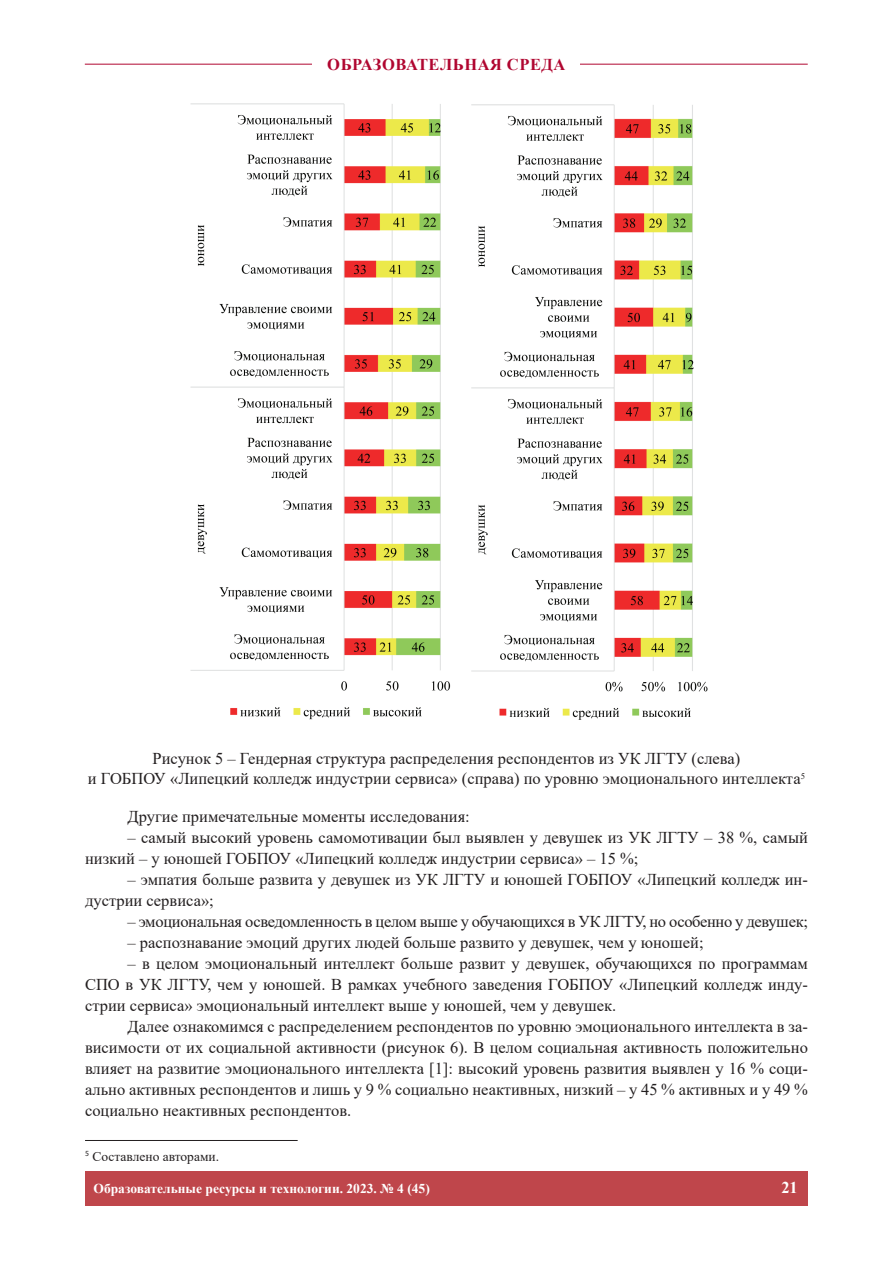
<style>
.page{position:relative;width:893px;height:1263px;background:#fff}
.page>*{position:absolute;margin:0;border:0;box-sizing:border-box;transform-origin:0 0}
.t1{font:16.5px/21px "Times New Roman";color:#231f20}
.t2{font:16.5px "Times New Roman";letter-spacing:-.02em;color:#231f20}
.t3{font:700 16.5px "Times New Roman";letter-spacing:.035em;color:#b00630}
.t4{font:700 16.5px "Times New Roman";color:#fff}
.t5{font:700 13.5px "Times New Roman";color:#fff}
.t6{font:13.5px "Times New Roman";color:#231f20}
</style>
<div class="page">
<hr style="left:85px;top:64px;width:723px;height:1px;background:#b00630">
<div style="left:312px;top:58px;width:268px;height:12px;background:#fff"></div>
<div style="left:85px;top:1171px;width:723px;height:34px;background:#bf464b"></div>
<img style="left:190px;top:103px;width:518px;height:617px">
<hr style="left:85px;top:1140px;width:213px;height:1px;background:#231f20">
<p class="t3" style="left:327px;top:52px;width:240px">ОБРАЗОВАТЕЛЬНАЯ СРЕДА</p>
<p class="t1" style="left:88px;top:748px;width:719px;line-height:19.8px;text-align:center">Рисунок 5 – Гендерная структура распределения респондентов из УК ЛГТУ (слева)<br>и ГОБПОУ «Липецкий колледж индустрии сервиса» (справа) по уровню эмоционального интеллекта<sup>5</sup></p>
<p class="t1" style="left:128px;top:805px;width:344px">Другие примечательные моменты исследования:</p>
<p class="t1" style="left:85px;top:826px;width:724px;text-indent:43px">– самый высокий уровень самомотивации был выявлен у девушек из УК ЛГТУ – 38 %, самый низкий – у юношей ГОБПОУ «Липецкий колледж индустрии сервиса» – 15 %;</p>
<p class="t1" style="left:85px;top:868px;width:724px;text-indent:43px">– эмпатия больше развита у девушек из УК ЛГТУ и юношей ГОБПОУ «Липецкий колледж ин&shy;дустрии сервиса»;</p>
<p class="t2" style="left:128px;top:910px;width:682px">– эмоциональная осведомленность в целом выше у обучающихся в УК ЛГТУ, но особенно у девушек;</p>
<p class="t1" style="left:128px;top:931px;width:578px">– распознавание эмоций других людей больше развито у девушек, чем у юношей;</p>
<p class="t1" style="left:85px;top:952px;width:724px;text-align:justify;text-indent:43px">– в целом эмоциональный интеллект больше развит у девушек, обучающихся по программам СПО в УК ЛГТУ, чем у юношей. В рамках учебного заведения ГОБПОУ «Липецкий колледж инду&shy;стрии сервиса» эмоциональный интеллект выше у юношей, чем у девушек.</p>
<p class="t1" style="left:85px;top:1015px;width:724px;text-align:justify;text-indent:43px">Далее ознакомимся с распределением респондентов по уровню эмоционального интеллекта в за&shy;висимости от их социальной активности (рисунок 6). В целом социальная активность положительно влияет на развитие эмоционального интеллекта [1]: высокий уровень развития выявлен у 16 % соци&shy;ально активных респондентов и лишь у 9 % социально неактивных, низкий – у 45 % активных и у 49 % социально неактивных респондентов.</p>
<p class="t6" style="left:85px;top:1147px;width:136px"><sup>5</sup> Составлено авторами.</p>
<p class="t5" style="left:94px;top:1179px;width:338px">Образовательные ресурсы и технологии. 2023. № 4 (45)</p>
<p class="t4" style="left:781px;top:1175px;width:18px">21</p>
</div>
